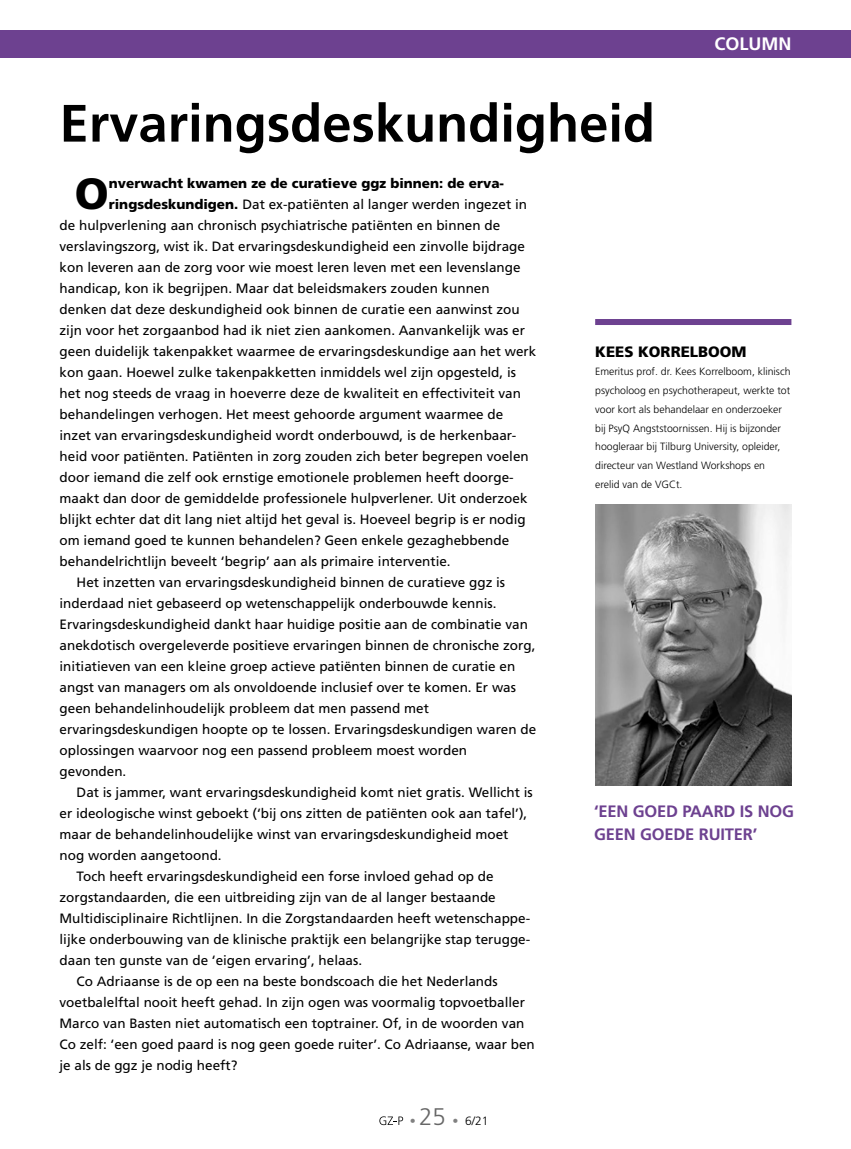
<style>
.page{position:relative;width:851px;height:1149px;background:#fff}
.page>*{position:absolute;margin:0;border:0;box-sizing:border-box;transform-origin:0 0}
.Title_x{font:700 52.5px "Frutiger LT Std";color:#000}
.Para_eerste_alinea{font:900 43.65px "Frutiger LT Std";color:#000}
.t1{font:700 18px "Frutiger LT Std";color:#fff}
.Eyecatcher_x{font:700 16.5px/22.5px "Frutiger LT Std";letter-spacing:-.01em;color:#6d4190}
.t2{font:900 15px "Frutiger LT Std";color:#000}
.Para_x{font:13.5px/21px "Frutiger LT Std";color:#000}
.Para_eerste_alinea-2{font:13.5px "Frutiger LT Std";color:#000}
.Para_eerste_alinea-3{font:900 13.5px "Frutiger LT Std";color:#000}
.t3{font:300 12px "Frutiger LT Std";color:#000}
.t4{font:300 10.5px/18.8px "Frutiger LT Std";color:#000}
.s1{font-weight:900}
.s2{color:#818181}
.s3{font-size:24px;color:#676767}
</style>
<div class="page">
<div style="left:595px;top:319px;width:196px;height:6px;background:#6d4190"></div>
<div style="left:0;top:30px;width:850px;height:27px;background:#6d4190"></div>
<svg style="left:379px;top:1116px;width:24px;height:8px"></svg>
<img style="left:595px;top:504px;width:196px;height:281px">
<h3 class="t1" style="left:714px;top:33px;width:78px">COLUMN</h3>
<p class="Title_x" style="left:60px;top:92px;width:597px">Ervaringsdeskundigheid</p>
<p class="Para_eerste_alinea" style="left:75px;top:167px;width:35px">O</p>
<p class="Para_eerste_alinea-3" style="left:109px;top:175px;width:396px">nverwacht kwamen ze de curatieve ggz binnen: de erva-</p>
<p class="Para_eerste_alinea-2" style="left:109px;top:196px;width:419px"><span class="s1">ringsdeskundigen.</span> Dat ex-patiënten al langer werden ingezet in</p>
<p class="Para_eerste_alinea-2" style="left:60px;top:217px;width:442px">de hulpverlening aan chronisch psychiatrische patiënten en binnen de</p>
<p class="Para_eerste_alinea-2" style="left:60px;top:238px;width:467px">verslavingszorg, wist ik. Dat ervaringsdeskundigheid een zinvolle bijdrage</p>
<p class="Para_eerste_alinea-2" style="left:60px;top:259px;width:462px">kon leveren aan de zorg voor wie moest leren leven met een levenslange</p>
<p class="Para_eerste_alinea-2" style="left:60px;top:280px;width:431px">handicap, kon ik begrijpen. Maar dat beleidsmakers zouden kunnen</p>
<p class="Para_eerste_alinea-2" style="left:60px;top:301px;width:461px">denken dat deze deskundigheid ook binnen de curatie een aanwinst zou</p>
<p class="Para_eerste_alinea-2" style="left:60px;top:322px;width:467px">zijn voor het zorgaanbod had ik niet zien aankomen. Aanvankelijk was er</p>
<p class="Para_eerste_alinea-2" style="left:60px;top:343px;width:478px">geen duidelijk takenpakket waarmee de ervaringsdeskundige aan het werk</p>
<p class="Para_eerste_alinea-2" style="left:60px;top:364px;width:458px">kon gaan. Hoewel zulke takenpakketten inmiddels wel zijn opgesteld, is</p>
<p class="Para_eerste_alinea-2" style="left:60px;top:385px;width:463px">het nog steeds de vraag in hoeverre deze de kwaliteit en effectiviteit van</p>
<p class="Para_eerste_alinea-2" style="left:60px;top:406px;width:445px">behandelingen verhogen. Het meest gehoorde argument waarmee de</p>
<p class="Para_eerste_alinea-2" style="left:60px;top:427px;width:458px">inzet van ervaringsdeskundigheid wordt onderbouwd, is de herkenbaar-</p>
<p class="Para_eerste_alinea-2" style="left:60px;top:448px;width:470px">heid voor patiënten. Patiënten in zorg zouden zich beter begrepen voelen</p>
<p class="Para_eerste_alinea-2" style="left:60px;top:469px;width:455px">door iemand die zelf ook ernstige emotionele problemen heeft doorge-</p>
<p class="Para_eerste_alinea-2" style="left:60px;top:490px;width:469px">maakt dan door de gemiddelde professionele hulpverlener. Uit onderzoek</p>
<p class="Para_eerste_alinea-2" style="left:60px;top:511px;width:467px">blijkt echter dat dit lang niet altijd het geval is. Hoeveel begrip is er nodig</p>
<p class="Para_eerste_alinea-2" style="left:60px;top:532px;width:451px">om iemand goed te kunnen behandelen? Geen enkele gezaghebbende</p>
<p class="Para_eerste_alinea-2" style="left:60px;top:553px;width:392px">behandelrichtlijn beveelt ‘begrip’ aan als primaire interventie.</p>
<p class="Para_x" style="left:60px;top:571px;width:478px;text-indent:17px">Het inzetten van ervaringsdeskundigheid binnen de curatieve ggz is inderdaad niet gebaseerd op wetenschappelijk onderbouwde kennis.<br>Ervaringsdeskundigheid dankt haar huidige positie aan de combinatie van anekdotisch overgeleverde positieve ervaringen binnen de chronische zorg, initiatieven van een kleine groep actieve patiënten binnen de curatie en angst van managers om als onvoldoende inclusief over te komen. Er was geen behandelinhoudelijk probleem dat men passend met ervaringsdeskundigen hoopte op te lossen. Ervaringsdeskundigen waren de oplossingen waarvoor nog een passend probleem moest worden gevonden.</p>
<p class="Para_x" style="left:60px;top:781px;width:474px;text-indent:17px">Dat is jammer, want ervaringsdeskundigheid komt niet gratis. Wellicht is er ideologische winst geboekt (‘bij ons zitten de patiënten ook aan tafel’), maar de behandelinhoudelijke winst van ervaringsdeskundigheid moet nog worden aangetoond.</p>
<p class="Para_x" style="left:60px;top:865px;width:472px;text-indent:17px">Toch heeft ervaringsdeskundigheid een forse invloed gehad op de zorgstandaarden, die een uitbreiding zijn van de al langer bestaande Multidisciplinaire Richtlijnen. In die Zorgstandaarden heeft wetenschappe&shy;lijke onderbouwing van de klinische praktijk een belangrijke stap terugge&shy;daan ten gunste van de ‘eigen ervaring’, helaas.</p>
<p class="Para_x" style="left:60px;top:970px;width:476px;text-indent:17px">Co Adriaanse is de op een na beste bondscoach die het Nederlands voetbalelftal nooit heeft gehad. In zijn ogen was voormalig topvoetballer Marco van Basten niet automatisch een toptrainer. Of, in de woorden van Co zelf: ‘een goed paard is nog geen goede ruiter’. Co Adriaanse, waar ben je als de ggz je nodig heeft?</p>
<p class="t2" style="left:595px;top:342px;width:153px">KEES KORRELBOOM</p>
<p class="t4" style="left:595px;top:362px;width:197px">Emeritus prof. dr. Kees Korrelboom, klinisch psycholoog en psychotherapeut, werkte tot voor kort als behandelaar en onderzoeker bij PsyQ Angststoornissen. Hij is bijzonder hoogleraar bij Tilburg University, opleider, directeur van Westland Workshops en erelid van de VGCt.</p>
<p class="Eyecatcher_x" style="left:594px;top:799px;width:201px">‘EEN GOED PAARD IS NOG<br>GEEN GOEDE RUITER’</p>
<p class="t3" style="left:410px;top:1113px;width:80px"><span class="s2">•</span> <span class="s3">25</span> <span class="s2">•</span> 6/21</p>
</div>
